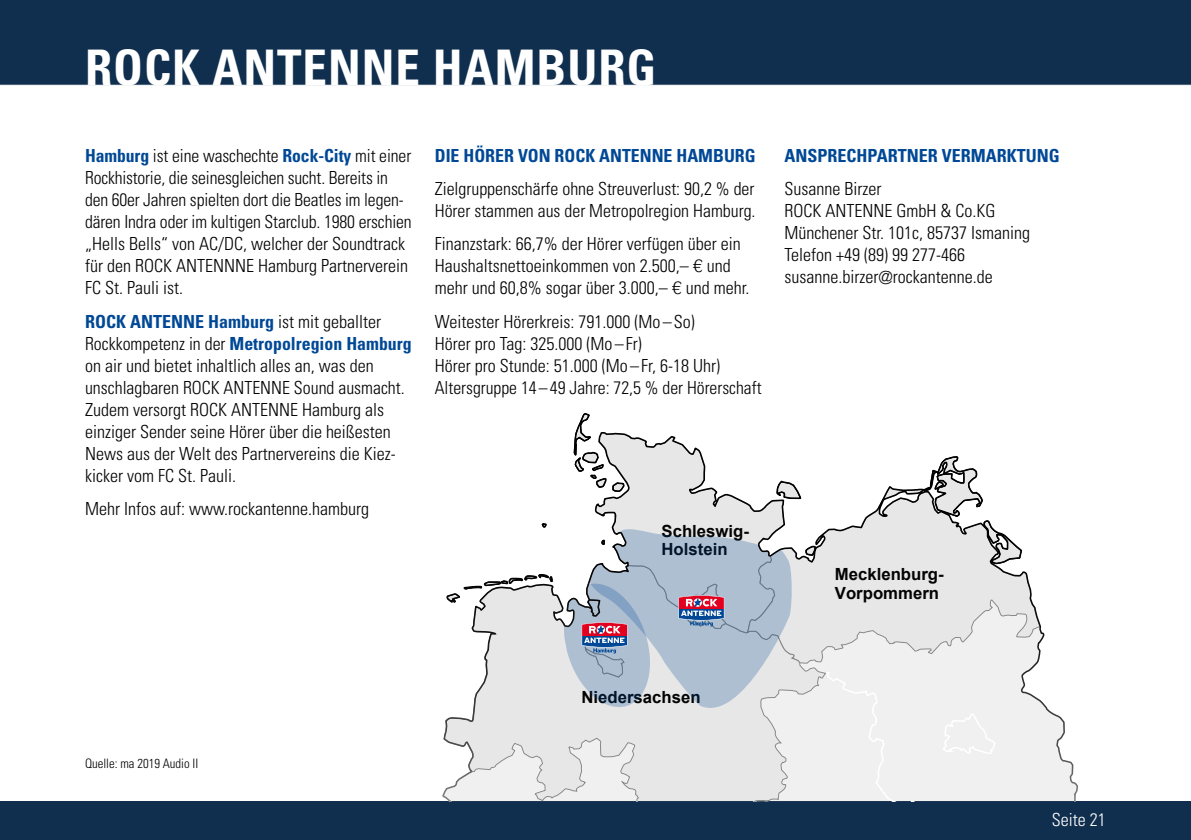
<style>
.page{position:relative;width:1191px;height:840px;background:#fff}
.page>*{position:absolute;margin:0;border:0;box-sizing:border-box;transform-origin:0 0}
.t1{font:700 condensed 49px "Univers";letter-spacing:.02em;color:#fff}
.t2{font:300 condensed 18px/22px "Univers";color:#000}
.t3{font:700 condensed 18px "Univers";color:#004896}
.t4{font:300 condensed 18px "Univers";color:#fff}
.t5{font:700 16.8px/18.8px "Arial";color:#030304}
.t6{font:300 condensed 13px "Univers";color:#000}
.s1{font-weight:700;color:#004896}
.s2{font-family:"Helvetica";font-stretch:normal}
</style>
<div class="page">
<div style="left:0;top:0;width:1191px;height:86px;background:#102e4e"></div>
<div style="left:0;top:800px;width:1191px;height:39px;background:#102e4e"></div>
<svg style="left:1021px;top:549px;width:58px;height:251px"></svg>
<svg style="left:442px;top:413px;width:579px;height:387px"></svg>
<h1 class="t1" style="left:85px;top:38px;width:573px">ROCK ANTENNE HAMBURG</h1>
<p class="t2" style="left:85px;top:145px;width:328px"><span class="s1">Hamburg</span> ist eine waschechte <span class="s1">Rock-City</span> mit einer Rockhistorie, die seinesgleichen sucht. Bereits in den 60er Jahren spielten dort die Beatles im legen&shy;dären Indra oder im kultigen Starclub. 1980 erschien „Hells Bells“ von AC/DC, welcher der Soundtrack für den ROCK ANTENNNE Hamburg Partnerverein FC St. Pauli ist.</p>
<p class="t2" style="left:85px;top:310px;width:328px"><span class="s1">ROCK ANTENNE Hamburg</span> ist mit geballter Rockkompetenz in der <span class="s1">Metropolregion Hamburg </span>on air und bietet inhaltlich alles an, was den unschlagbaren ROCK ANTENNE Sound ausmacht.<br>Zudem versorgt ROCK ANTENNE Hamburg als einziger Sender seine Hörer über die heißesten News aus der Welt des Partnervereins die Kiez&shy;kicker vom FC St. Pauli.</p>
<p class="t2" style="left:85px;top:497px;width:285px">Mehr Infos auf: www.rockantenne.hamburg</p>
<p class="t3" style="left:435px;top:145px;width:322px">DIE HÖRER VON ROCK ANTENNE HAMBURG</p>
<p class="t2" style="left:435px;top:178px;width:322px">Zielgruppenschärfe ohne Streuverlust: 90,2 % der<br>Hörer stammen aus der Metropolregion Hamburg.</p>
<p class="t2" style="left:435px;top:233px;width:316px">Finanzstark: 66,7% der Hörer verfügen über ein<br>Haushaltsnettoeinkommen von 2.500,– <span class="s2">€</span> und mehr und 60,8% sogar über 3.000,– <span class="s2">€</span> und mehr.</p>
<p class="t2" style="left:435px;top:310px;width:328px">Weitester Hörerkreis: 791.000 (Mo–So)<br>Hörer pro Tag: 325.000 (Mo –Fr)<br>Hörer pro Stunde: 51.000 (Mo–Fr, 6-18 Uhr)<br>Altersgruppe 14–49 Jahre: 72,5 % der Hörerschaft</p>
<p class="t3" style="left:784px;top:145px;width:277px">ANSPRECHPARTNER VERMARKTUNG</p>
<p class="t2" style="left:784px;top:178px;width:247px">Susanne Birzer<br>ROCK ANTENNE GmbH &amp; Co.KG<br>Münchener Str. 101c, 85737 Ismaning<br>Telefon +49 (89) 99 277-466 susanne.birzer@rockantenne.de</p>
<p class="t5" style="left:661px;top:521px;width:89px">Schleswig-<br>Holstein</p>
<p class="t5" style="left:835px;top:565px;width:110px">Mecklenburg-<br>Vorpommern</p>
<p class="t6" style="left:85px;top:755px;width:115px">Quelle: ma 2019 Audio II</p>
<p class="t5" style="left:581px;top:688px;width:121px">Niedersachsen</p>
<p class="t4" style="left:1052px;top:808px;width:55px">Seite 21</p>
</div>
